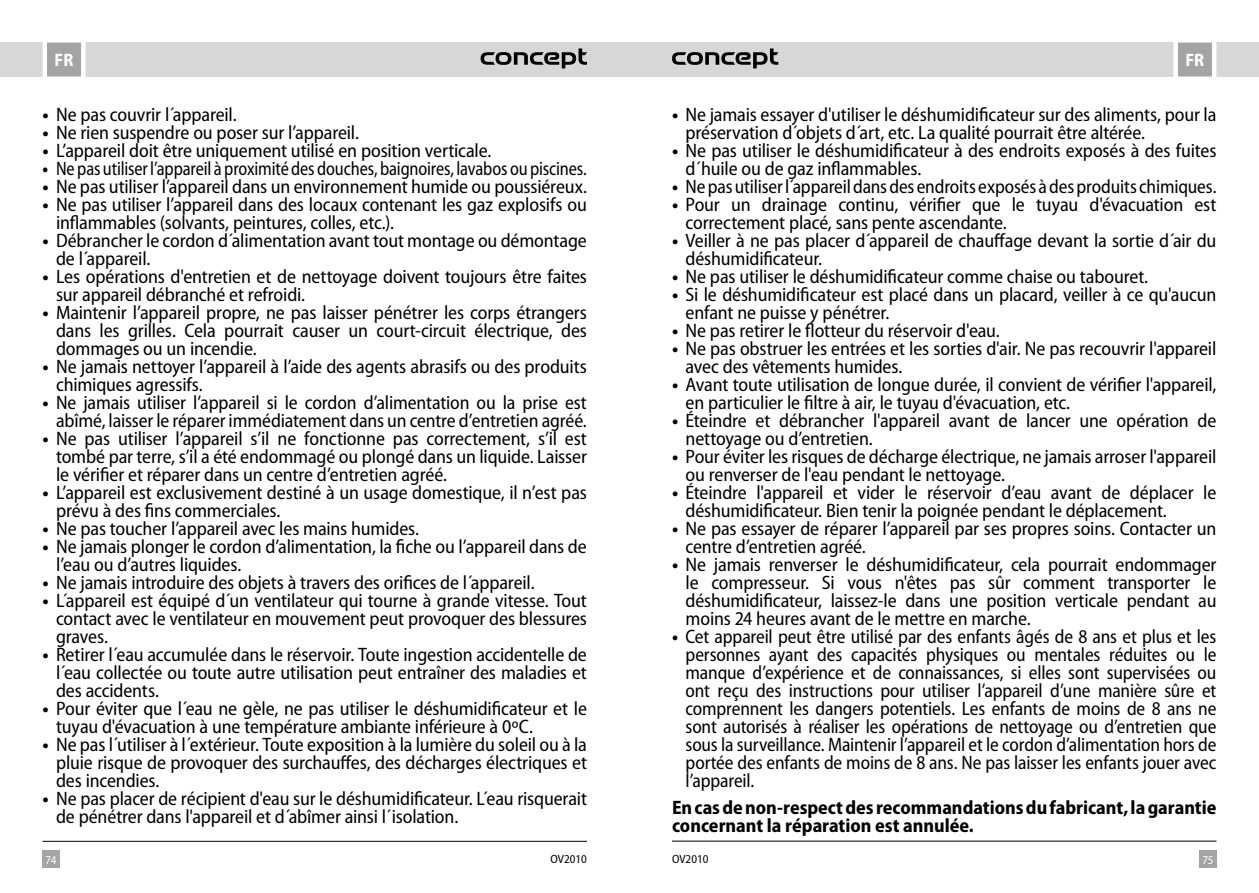
<style>
.page{position:relative;width:1259px;height:893px;background:#fff}
.page>*{position:absolute;margin:0;border:0;box-sizing:border-box;transform-origin:0 0}
.t1{font:semi-condensed 19.5px/18px "Myriad Pro";letter-spacing:-.01em;color:#000}
.t2{font:700 semi-condensed 19.5px/18px "Myriad Pro";color:#000}
.t3{font:semi-condensed 19.5px "Myriad Pro";letter-spacing:-.01em;color:#000;scale:.91 1}
.t4{font:700 semi-condensed 18px "Myriad Pro";color:#fff}
.t5{font:semi-condensed 12px "Myriad Pro";color:#000}
.t6{font:semi-condensed 12px "Myriad Pro";color:#fff}
.s1{font-weight:700}
</style>
<div class="page">
<div style="left:629px;top:43px;width:630px;height:34px;background:#d7d7d7"></div>
<div style="left:0;top:43px;width:629px;height:34px;background:#d7d7d7"></div>
<div style="left:43px;top:850px;width:17px;height:17px;background:#a4a4a4"></div>
<div style="left:1199px;top:850px;width:17px;height:17px;background:#a4a4a4"></div>
<svg style="left:1171px;top:42px;width:47px;height:35px;background:#bbb"></svg>
<svg style="left:40px;top:42px;width:48px;height:35px;background:#bcbcbc"></svg>
<hr style="left:672px;top:841px;width:544px;height:1px;background:#000">
<hr style="left:43px;top:841px;width:544px;height:1px;background:#000">
<svg style="left:480px;top:48px;width:107px;height:20px"></svg>
<svg style="left:672px;top:48px;width:106px;height:20px"></svg>
<p class="t4" style="left:55px;top:48px;width:20px">FR</p>
<p class="t4" style="left:1185px;top:48px;width:20px">FR</p>
<p class="t1" style="left:43px;top:105px;width:196px"><span class="s1">•</span> Ne pas couvrir l´appareil.</p>
<p class="t1" style="left:43px;top:123px;width:318px"><span class="s1">•</span> Ne rien suspendre ou poser sur l’appareil.</p>
<p class="t1" style="left:43px;top:141px;width:450px"><span class="s1">•</span> L’appareil doit être uniquement utilisé en position verticale.</p>
<p class="t3" style="left:43px;top:156px;width:600px"><span class="s1">•</span> Ne pas utiliser l’appareil à proximité des douches, baignoires, lavabos ou piscines.</p>
<p class="t1" style="left:43px;top:177px;width:546px"><span class="s1">•</span> Ne pas utiliser l’appareil dans un environnement humide ou poussiéreux.</p>
<p class="t1" style="left:56px;top:195px;width:532px;text-indent:-13px"><span class="s1">•</span> Ne pas utiliser l’appareil dans des locaux contenant les gaz explosifs ou inflammables (solvants, peintures, colles, etc.).</p>
<p class="t1" style="left:56px;top:231px;width:532px;text-indent:-13px"><span class="s1">•</span> Débrancher le cordon d´alimentation avant tout montage ou démontage de l´appareil.</p>
<p class="t1" style="left:56px;top:267px;width:532px;text-indent:-13px"><span class="s1">•</span> Les opérations d'entretien et de nettoyage doivent toujours être faites sur appareil débranché et refroidi.</p>
<p class="t1" style="left:56px;top:303px;width:532px;text-align:justify;text-indent:-13px"><span class="s1">•</span> Maintenir l’appareil propre, ne pas laisser pénétrer les corps étrangers dans les grilles. Cela pourrait causer un court-circuit électrique, des dommages ou un incendie.</p>
<p class="t1" style="left:56px;top:357px;width:532px;text-indent:-13px"><span class="s1">•</span> Ne jamais nettoyer l’appareil à l’aide des agents abrasifs ou des produits chimiques agressifs.</p>
<p class="t1" style="left:43px;top:393px;width:546px;text-align:right"><span class="s1">•</span> Ne jamais utiliser l’appareil si le cordon d’alimentation ou la prise est abîmé, laisser le réparer immédiatement dans un centre d’entretien agréé.</p>
<p class="t1" style="left:56px;top:429px;width:532px;text-align:justify;text-indent:-13px"><span class="s1">•</span> Ne pas utiliser l’appareil s’il ne fonctionne pas correctement, s’il est tombé par terre, s’il a été endommagé ou plongé dans un liquide. Laisser le vérifier et réparer dans un centre d’entretien agréé.</p>
<p class="t1" style="left:56px;top:483px;width:532px;text-indent:-13px"><span class="s1">•</span> L’appareil est exclusivement destiné à un usage domestique, il n’est pas prévu à des fins commerciales.</p>
<p class="t1" style="left:43px;top:519px;width:378px"><span class="s1">•</span> Ne pas toucher l’appareil avec les mains humides.</p>
<p class="t1" style="left:56px;top:537px;width:532px;text-indent:-13px"><span class="s1">•</span> Ne jamais plonger le cordon d’alimentation, la fiche ou l’appareil dans de l’eau ou d’autres liquides.</p>
<p class="t1" style="left:43px;top:573px;width:493px"><span class="s1">•</span> Ne jamais introduire des objets à travers des orifices de l´appareil.</p>
<p class="t1" style="left:56px;top:591px;width:532px;text-align:justify;text-indent:-13px"><span class="s1">•</span> L´appareil est équipé d´un ventilateur qui tourne à grande vitesse. Tout contact avec le ventilateur en mouvement peut provoquer des blessures graves.</p>
<p class="t1" style="left:56px;top:645px;width:532px;text-align:justify;text-indent:-13px"><span class="s1">•</span> Retirer l´eau accumulée dans le réservoir. Toute ingestion accidentelle de l´eau collectée ou toute autre utilisation peut entraîner des maladies et des accidents.</p>
<p class="t1" style="left:56px;top:699px;width:532px;text-indent:-13px"><span class="s1">•</span> Pour éviter que l´eau ne gèle, ne pas utiliser le déshumidificateur et le tuyau d'évacuation à une température ambiante inférieure à 0ºC.</p>
<p class="t1" style="left:56px;top:735px;width:532px;text-align:justify;text-indent:-13px"><span class="s1">•</span> Ne pas l´utiliser à l´extérieur. Toute exposition à la lumière du soleil ou à la pluie risque de provoquer des surchauffes, des décharges électriques et des incendies.</p>
<p class="t1" style="left:56px;top:789px;width:532px;text-indent:-13px"><span class="s1">•</span> Ne pas placer de récipient d'eau sur le déshumidificateur. L´eau risquerait de pénétrer dans l'appareil et d´abîmer ainsi l´isolation.</p>
<p class="t1" style="left:685px;top:105px;width:532px;text-indent:-13px"><span class="s1">•</span> Ne jamais essayer d'utiliser le déshumidificateur sur des aliments, pour la préservation d´objets d´art, etc. La qualité pourrait être altérée.</p>
<p class="t1" style="left:685px;top:141px;width:532px;text-indent:-13px"><span class="s1">•</span> Ne pas utiliser le déshumidificateur à des endroits exposés à des fuites d´huile ou de gaz inflammables.</p>
<p class="t1" style="left:672px;top:177px;width:546px"><span class="s1">•</span> Ne pas utiliser l´appareil dans des endroits exposés à des produits chimiques.</p>
<p class="t1" style="left:685px;top:195px;width:532px;text-indent:-13px"><span class="s1">•</span> Pour un drainage continu, vérifier que le tuyau d'évacuation est correctement placé, sans pente ascendante.</p>
<p class="t1" style="left:685px;top:231px;width:532px;text-indent:-13px"><span class="s1">•</span> Veiller à ne pas placer d´appareil de chauffage devant la sortie d´air du déshumidificateur.</p>
<p class="t1" style="left:672px;top:267px;width:478px"><span class="s1">•</span> Ne pas utiliser le déshumidificateur comme chaise ou tabouret.</p>
<p class="t1" style="left:685px;top:285px;width:532px;text-indent:-13px"><span class="s1">•</span> Si le déshumidificateur est placé dans un placard, veiller à ce qu'aucun enfant ne puisse y pénétrer.</p>
<p class="t1" style="left:672px;top:321px;width:329px"><span class="s1">•</span> Ne pas retirer le flotteur du réservoir d'eau.</p>
<p class="t1" style="left:685px;top:339px;width:532px;text-indent:-13px"><span class="s1">•</span> Ne pas obstruer les entrées et les sorties d'air. Ne pas recouvrir l'appareil avec des vêtements humides.</p>
<p class="t1" style="left:685px;top:375px;width:532px;text-indent:-13px"><span class="s1">•</span> Avant toute utilisation de longue durée, il convient de vérifier l'appareil, en particulier le filtre à air, le tuyau d'évacuation, etc.</p>
<p class="t1" style="left:685px;top:411px;width:532px;text-indent:-13px"><span class="s1">•</span> Éteindre et débrancher l'appareil avant de lancer une opération de nettoyage ou d’entretien.</p>
<p class="t1" style="left:685px;top:447px;width:532px;text-indent:-13px"><span class="s1">•</span> Pour éviter les risques de décharge électrique, ne jamais arroser l'appareil ou renverser de l'eau pendant le nettoyage.</p>
<p class="t1" style="left:685px;top:483px;width:532px;text-indent:-13px"><span class="s1">•</span> Éteindre l'appareil et vider le réservoir d’eau avant de déplacer le déshumidificateur. Bien tenir la poignée pendant le déplacement.</p>
<p class="t1" style="left:685px;top:519px;width:532px;text-indent:-13px"><span class="s1">•</span> Ne pas essayer de réparer l’appareil par ses propres soins. Contacter un centre d’entretien agréé.</p>
<p class="t1" style="left:685px;top:555px;width:532px;text-align:justify;text-indent:-13px"><span class="s1">•</span> Ne jamais renverser le déshumidificateur, cela pourrait endommager le compresseur. Si vous n'êtes pas sûr comment transporter le déshumidificateur, laissez-le dans une position verticale pendant au moins 24 heures avant de le mettre en marche.</p>
<p class="t1" style="left:685px;top:627px;width:532px;text-align:justify;text-indent:-14px"><span class="s1">•</span> Cet appareil peut être utilisé par des enfants âgés de 8 ans et plus et les personnes ayant des capacités physiques ou mentales réduites ou le manque d’expérience et de connaissances, si elles sont supervisées ou ont reçu des instructions pour utiliser l’appareil d’une manière sûre et comprennent les dangers potentiels. Les enfants de moins de 8 ans ne sont autorisés à réaliser les opérations de nettoyage ou d’entretien que sous la surveillance. Maintenir l’appareil et le cordon d’alimentation hors de portée des enfants de moins de 8 ans. Ne pas laisser les enfants jouer avec l’appareil.</p>
<p class="t2" style="left:672px;top:797px;width:546px">En cas de non-respect des recommandations du fabricant, la garantie concernant la réparation est annulée.</p>
<p class="t5" style="left:550px;top:851px;width:38px">OV2010</p>
<p class="t5" style="left:672px;top:851px;width:38px">OV2010</p>
<p class="t6" style="left:46px;top:852px;width:12px">74</p>
<p class="t6" style="left:1202px;top:852px;width:13px">75</p>
</div>
